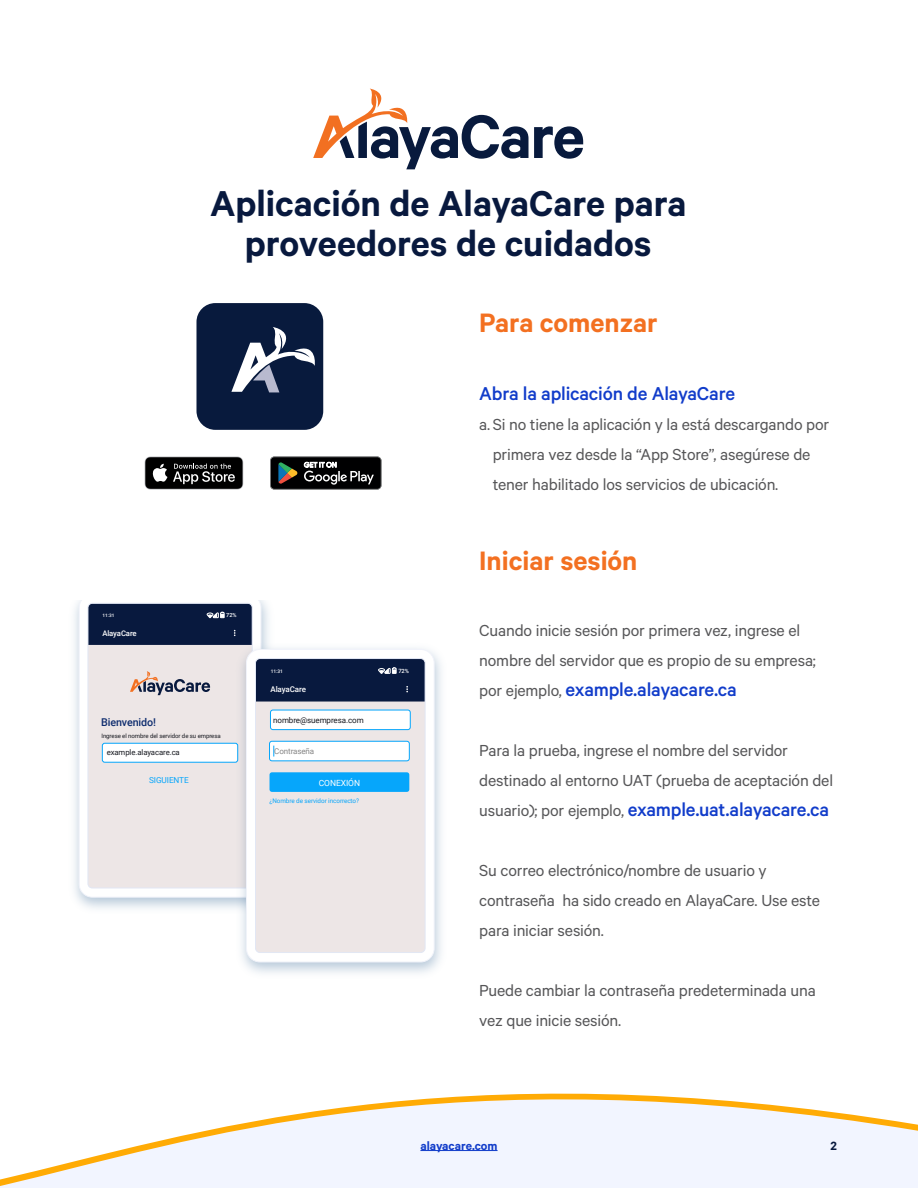
<style>
.page{position:relative;width:918px;height:1188px;background:#fff}
.page>*{position:absolute;margin:0;border:0;box-sizing:border-box;transform-origin:0 0}
.t1{font:600 40.5px/40.5px "Calibre";color:#08193e;text-align:center}
.t2{font:600 30px "Calibre";color:#f37021}
.copy{font:500 21px "Calibre";letter-spacing:-.01em;color:#113cca}
.copy-2{font:18px/30px "Calibre";letter-spacing:-.01em;color:#565658}
.t3{font:600 13.5px "Calibre";color:#113cca}
.t4{font:600 13.5px "Calibre";color:#08193e}
.t5{font:500 10.8px "Roboto";letter-spacing:-.01em;color:#0e2c6e}
.t6{font:8.55px "Roboto";letter-spacing:-.01em;color:#fff}
.t7{font:8.25px "Roboto";letter-spacing:-.01em;color:#06a6fb}
.t8{font:7.95px "Roboto";letter-spacing:-.01em;color:#16181f}
.t9{font:7.95px "Roboto";letter-spacing:-.01em;color:#858585}
.t10{font:500 7.95px "Roboto";letter-spacing:-.01em;color:#fff}
.t11{font:7.8px "Roboto";letter-spacing:-.01em;color:#16181f}
.t12{font:500 7.65px "Roboto";letter-spacing:-.01em;color:#fff}
.t13{font:6.3px "Roboto";letter-spacing:-.01em;color:#06a6fb}
.t14{font:6px "Roboto";letter-spacing:-.01em;color:#16181f}
.t15{font:500 5.7px "Roboto";color:#fff}
.t16{font:500 5.55px "Roboto";color:#fff}
.t17{font:500 4.8px "Roboto";color:#fff}
.t18{font:500 4.65px "Roboto";color:#fff}
.s1{font-weight:400;font-size:18px;color:#565658}
</style>
<div class="page">
<svg style="left:0;top:1093px;width:918px;height:95px;fill:#f2f5ff"></svg>
<hr style="left:420px;top:1150px;width:78px;height:1px;background:#113cca">
<div style="left:196px;top:303px;width:127px;height:127px;background:#081a3d;border-radius:19px"></div>
<svg style="left:231px;top:327px;width:84px;height:65px"></svg>
<svg style="left:534px;top:126px;width:49px;height:33px"></svg>
<svg style="left:313px;top:89px;width:215px;height:80px"></svg>
<img style="left:74px;top:600px;width:195px;height:309px">
<svg style="left:79px;top:600px;width:182px;height:297px"></svg>
<div style="left:88px;top:645px;width:144px;height:243px;background:#ede6e6"></div>
<div style="left:88px;top:603px;width:164px;height:42px;background:#08193e"></div>
<div style="left:102px;top:743px;width:136px;height:19px;background:#fff;border-radius:2px"></div>
<div style="left:102px;top:743px;width:136px;height:20px;border:1px solid #06a6fb;border-radius:2px"></div>
<svg style="left:130px;top:671px;width:80px;height:24px;background:#bdb5b8"></svg>
<div style="left:88px;top:603px;width:164px;height:285px;border:1px solid #e2e7f4;border-radius:4px"></div>
<img style="left:232px;top:639px;width:209px;height:334px">
<div style="left:246px;top:649px;width:188px;height:313px;background:#fff;border-radius:14px"></div>
<div style="left:246px;top:649px;width:188px;height:313px;border:1px solid #f1f3fa;border-radius:14px"></div>
<div style="left:257px;top:702px;width:166px;height:249px;background:#ede6e6"></div>
<div style="left:270px;top:710px;width:140px;height:20px;background:#fff;border-radius:3px"></div>
<div style="left:270px;top:710px;width:141px;height:20px;border:1px solid #06a6fb;border-radius:3px"></div>
<div style="left:270px;top:741px;width:139px;height:20px;background:#fff;border-radius:3px"></div>
<div style="left:269px;top:741px;width:141px;height:20px;border:1px solid #06a6fb;border-radius:3px"></div>
<div style="left:270px;top:772px;width:139px;height:20px;background:#06a6fb;border-radius:3px"></div>
<div style="left:257px;top:660px;width:166px;height:42px;background:#08193e"></div>
<div style="left:255px;top:658px;width:170px;height:295px;border:1px solid #e2e7f4;border-radius:5px"></div>
<svg style="left:270px;top:457px;width:111px;height:33px;background:#2d2e2c"></svg>
<svg style="left:145px;top:457px;width:98px;height:33px;background:#323232"></svg>
<p class="t1" style="left:210px;top:182px;width:478px">Aplicación de AlayaCare para proveedores de cuidados</p>
<p class="t2" style="left:479px;top:305px;width:180px">Para comenzar</p>
<p class="copy" style="left:479px;top:381px;width:257px">Abra la aplicación de AlayaCare</p>
<p class="copy-2" style="left:493px;top:408px;width:338px;text-indent:-14px">a. Si no tiene la aplicación y la está descargando por primera vez desde la “App Store”, asegúrese de tener habilitado los servicios de ubicación.</p>
<p class="t18" style="left:103px;top:612px;width:13px">11:31</p>
<p class="t16" style="left:226px;top:611px;width:12px">72%</p>
<p class="t12" style="left:102px;top:628px;width:36px">AlayaCare</p>
<p class="t5" style="left:101px;top:714px;width:56px">Bienvenido!</p>
<p class="t14" style="left:101px;top:731px;width:121px">Ingrese el nombre del servidor de su empresa</p>
<p class="t11" style="left:107px;top:747px;width:75px">example.alayacare.ca</p>
<p class="t7" style="left:149px;top:774px;width:41px">SIGUIENTE</p>
<p class="t17" style="left:271px;top:668px;width:14px">11:31</p>
<p class="t15" style="left:398px;top:667px;width:12px">72%</p>
<p class="t10" style="left:270px;top:684px;width:37px">AlayaCare</p>
<p class="t8" style="left:273px;top:715px;width:92px">nombre@suempresa.com</p>
<p class="t9" style="left:274px;top:746px;width:42px">Contraseña</p>
<p class="t6" style="left:319px;top:777px;width:43px">CONEXIÓN</p>
<p class="t13" style="left:270px;top:796px;width:91px">¿Nombre de servidor incorrecto?</p>
<p class="t2" style="left:479px;top:543px;width:160px">Iniciar sesión</p>
<p class="copy-2" style="left:479px;top:615px;width:338px">Cuando inicie sesión por primera vez, ingrese el nombre del servidor que es propio de su empresa;</p>
<p class="copy" style="left:479px;top:677px;width:259px"><span class="s1">por ejemplo,</span> example.alayacare.ca</p>
<p class="copy-2" style="left:479px;top:735px;width:310px">Para la prueba, ingrese el nombre del servidor</p>
<p class="copy-2" style="left:479px;top:765px;width:355px">destinado al entorno UAT (prueba de aceptación del</p>
<p class="copy" style="left:479px;top:797px;width:351px"><span class="s1">usuario); por ejemplo,</span> example.uat.alayacare.ca</p>
<p class="copy-2" style="left:479px;top:855px;width:342px">Su correo electrónico/nombre de usuario y contraseña ha sido creado en AlayaCare. Use este para iniciar sesión.</p>
<p class="copy-2" style="left:479px;top:975px;width:338px">Puede cambiar la contraseña predeterminada una vez que inicie sesión.</p>
<p class="t3" style="left:420px;top:1137px;width:79px">alayacare.com</p>
<p class="t4" style="left:831px;top:1137px;width:8px">2</p>
</div>
